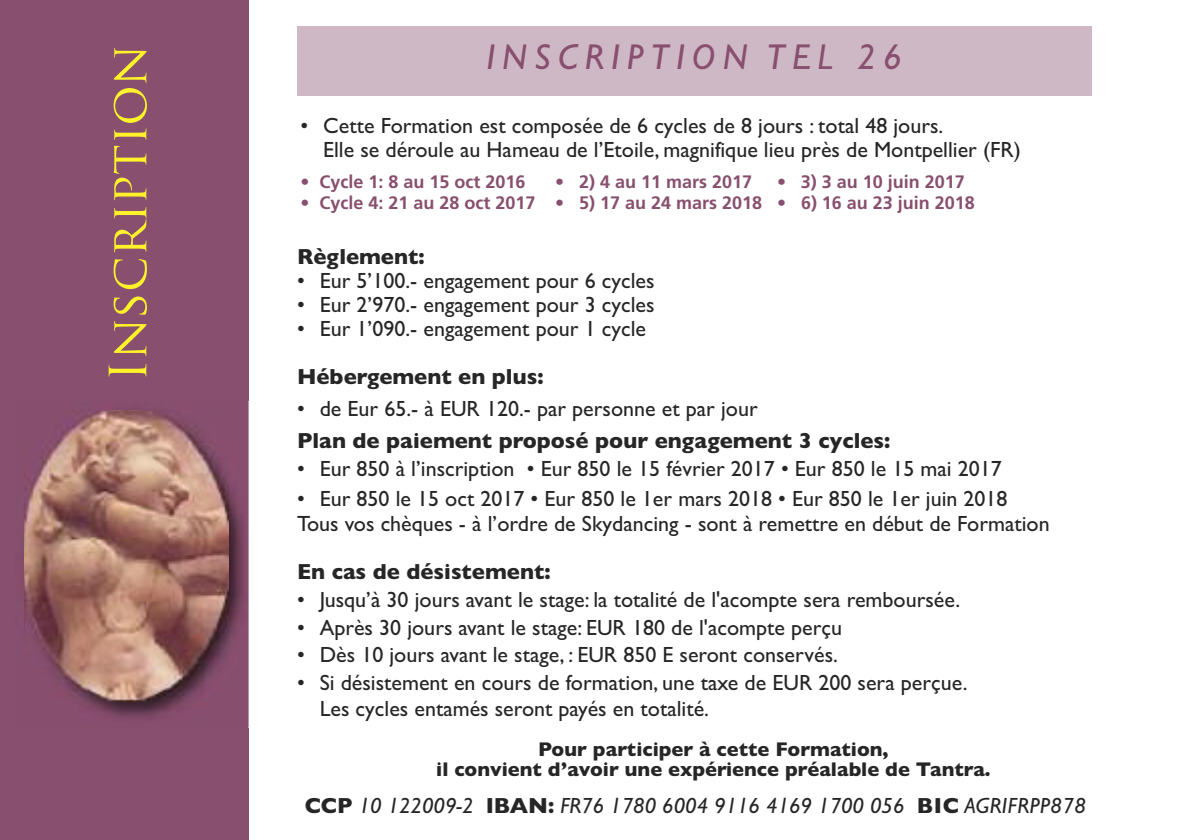
<style>
.page{position:relative;width:1191px;height:840px;background:#fff}
.page>*{position:absolute;margin:0;border:0;box-sizing:border-box;transform-origin:0 0}
.t1{font:50px "Trajan Pro";color:#fff12a}
.t2{font:italic 36px "Gill Sans";letter-spacing:.2em;color:#884f6e}
.t3{font:22px/25.6px "Gill Sans";color:#272627}
.t4{font:700 22px/32px "Gill Sans";color:#272627}
.t5{font:italic 22px "Gill Sans";color:#272627}
.t6{font:700 20px/20px "Gill Sans";color:#272627;text-align:center}
.t7{font:700 18px "Frutiger";color:#884f6e}
.s1{font-weight:700}
.s2{font-weight:400}
.s3{font-weight:700;font-style:normal}
</style>
<div class="page">
<div style="left:0;top:0;width:249px;height:839px;background:#884f6e"></div>
<img style="left:83px;top:401px;width:166px;height:326px">
<img style="left:24px;top:410px;width:204px;height:291px">
<div style="left:297px;top:26px;width:794px;height:70px;background:#cfb8c5"></div>
<p class="t1" style="left:109px;top:381px;width:338px;rotate:-90deg">Inscription</p>
<p class="t2" style="left:486px;top:36px;width:417px">INSCRIPTION TEL 26</p>
<p class="t3" style="left:323px;top:114px;width:699px;line-height:24px;text-indent:-22px">• Cette Formation est composée de 6 cycles de 8 jours : total 48 jours.<br>Elle se déroule au Hameau de l’Etoile, magnifique lieu près de Montpellier (FR)</p>
<p class="t7" style="left:300px;top:174px;width:226px">• Cycle 1: 8 au 15 oct 2016</p>
<p class="t7" style="left:555px;top:174px;width:198px">• 2) 4 au 11 mars 2017</p>
<p class="t7" style="left:777px;top:174px;width:189px">• 3) 3 au 10 juin 2017</p>
<p class="t7" style="left:300px;top:196px;width:675px">• Cycle 4: 21 au 28 oct 2017 • 5) 17 au 24 mars 2018 • 6) 16 au 23 juin 2018</p>
<p class="t4" style="left:297px;top:240px;width:129px">Règlement:</p>
<p class="t3" style="left:297px;top:267px;width:359px">• Eur 5’100.- engagement pour 6 cycles</p>
<p class="t3" style="left:297px;top:291px;width:359px">• Eur 2’970.- engagement pour 3 cycles</p>
<p class="t3" style="left:297px;top:304px;width:350px;line-height:48px">• Eur 1’090.- engagement pour 1 cycle<br><span class="s1">Hébergement en plus:</span></p>
<p class="t4" style="left:297px;top:392px;width:595px"><span class="s2">• de Eur 65.- à EUR 120.- par personne et par jour<br></span>Plan de paiement proposé pour engagement 3 cycles:</p>
<p class="t3" style="left:297px;top:455px;width:706px">• Eur 850 à l’inscription • Eur 850 le 15 février 2017 • Eur 850 le 15 mai 2017</p>
<p class="t3" style="left:297px;top:485px;width:754px">• Eur 850 le 15 oct 2017 • Eur 850 le 1er mars 2018 • Eur 850 le 1er juin 2018<br>Tous vos chèques - à l’ordre de Skydancing - sont à remettre en début de Formation</p>
<p class="t4" style="left:297px;top:555px;width:255px">En cas de désistement:</p>
<p class="t3" style="left:297px;top:586px;width:664px">• Jusqu’à 30 jours avant le stage: la totalité de l'acompte sera remboursée.</p>
<p class="t3" style="left:297px;top:613px;width:546px">• Après 30 jours avant le stage: EUR 180 de l'acompte perçu</p>
<p class="t3" style="left:297px;top:641px;width:542px">• Dès 10 jours avant le stage, : EUR 850 E seront conservés.</p>
<p class="t3" style="left:320px;top:669px;width:649px;text-indent:-23px">• Si désistement en cours de formation, une taxe de EUR 200 sera perçue.<br>Les cycles entamés seront payés en totalité.</p>
<p class="t6" style="left:436px;top:738px;width:556px">Pour participer à cette Formation,<br>il convient d’avoir une expérience préalable de Tantra.</p>
<p class="t5" style="left:305px;top:792px;width:782px"><span class="s3">CCP</span> 10 122009-2 <span class="s3">IBAN:</span> FR76 1780 6004 9116 4169 1700 056 <span class="s3">BIC</span> AGRIFRPP878</p>
</div>
